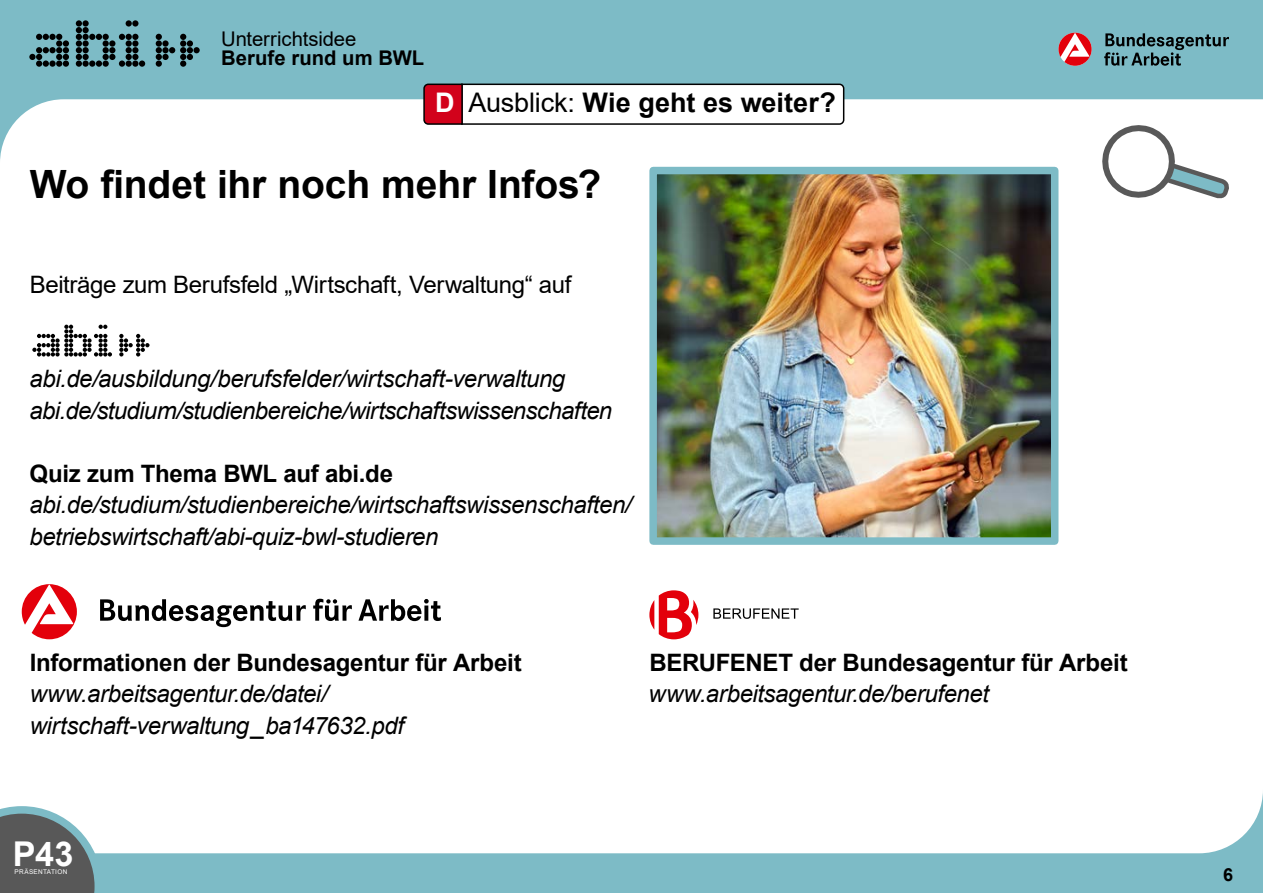
<style>
.page{position:relative;width:1263px;height:893px;background:#7dbbc6}
.page>*{position:absolute;margin:0;border:0;box-sizing:border-box;transform-origin:0 0}
.t1{font:700 39px "Arial";letter-spacing:-.005em;color:#000}
.t2{font:700 34.2px "Arial";color:#fff}
.H1_u-idee{font:700 27px "Arial";color:#000}
.p_OE{font:italic 24px/31.5px "Arial";letter-spacing:-.02em;color:#000}
.t3{font:700 24px "Arial";letter-spacing:-.01em;color:#000}
.p_OE-2{font:24px "Arial";letter-spacing:-.015em;color:#000}
.t4{font:20.25px "Arial";letter-spacing:-.005em;color:#000}
.t5{font:700 20.25px "Arial";letter-spacing:.005em;color:#000}
.t6{font:700 18px "Arial";color:#000}
.t7{font:6.45px "Arial";letter-spacing:.05em;color:#fff}
.s1{color:#fff}
.s2{font-weight:400}
</style>
<div class="page">
<div style="left:0;top:99px;width:1263px;height:754px;background:#fff"></div>
<svg style="left:1104px;top:33px;width:125px;height:33px"></svg>
<svg style="left:1058px;top:33px;width:33px;height:33px"></svg>
<svg style="left:29px;top:34px;width:40px;height:33px"></svg>
<svg style="left:76px;top:20px;width:69px;height:47px"></svg>
<svg style="left:156px;top:34px;width:44px;height:33px"></svg>
<svg style="left:0;top:806px;width:102px;height:87px;background:#757d7f"></svg>
<svg style="left:1102px;top:125px;width:127px;height:73px;background:#d6dadb"></svg>
<svg style="left:423px;top:83px;width:422px;height:43px;background:#e5d6d8"></svg>
<svg style="left:32px;top:325px;width:80px;height:32px;background:#a9a9a9"></svg>
<svg style="left:119px;top:334px;width:31px;height:23px"></svg>
<svg style="left:100px;top:599px;width:206px;height:28px;background:#acacac"></svg>
<svg style="left:313px;top:599px;width:39px;height:22px"></svg>
<svg style="left:358px;top:599px;width:83px;height:22px;background:#959595"></svg>
<svg style="left:22px;top:584px;width:55px;height:55px;background:#f18489"></svg>
<svg style="left:649px;top:590px;width:49px;height:49px;background:#f07b81"></svg>
<svg style="left:713px;top:608px;width:86px;height:11px"></svg>
<img style="left:658px;top:176px;width:391px;height:360px">
<div style="left:649px;top:167px;width:409px;height:378px;border:8px solid #7dbbc6"></div>
<p class="t4" style="left:221px;top:25px;width:137px">Unterrichtsidee</p>
<p class="t5" style="left:221px;top:44px;width:205px">Berufe rund um BWL</p>
<h1 class="H1_u-idee" style="left:435px;top:84px;width:402px"><span class="s1">D</span> <span class="s2">Ausblick:</span> Wie geht es weiter?</h1>
<h2 class="t1" style="left:30px;top:157px;width:573px">Wo findet ihr noch mehr Infos?</h2>
<p class="p_OE-2" style="left:30px;top:268px;width:543px">Beiträge zum Berufsfeld „Wirtschaft, Verwaltung“ auf</p>
<p class="p_OE" style="left:30px;top:363px;width:537px">abi.de/ausbildung/berufsfelder/wirtschaft-verwaltung</p>
<p class="p_OE" style="left:30px;top:395px;width:584px">abi.de/studium/studienbereiche/wirtschaftswissenschaften</p>
<h3 class="t3" style="left:30px;top:456px;width:365px">Quiz zum Thema BWL auf abi.de</h3>
<p class="p_OE" style="left:30px;top:489px;width:604px">abi.de/studium/studienbereiche/wirtschaftswissenschaften/ betriebswirtschaft/abi-quiz-bwl-studieren</p>
<h3 class="t3" style="left:30px;top:645px;width:493px">Informationen der Bundesagentur für Arbeit</h3>
<p class="p_OE" style="left:30px;top:678px;width:376px">www.arbeitsagentur.de/datei/ wirtschaft-verwaltung_ba147632.pdf</p>
<h3 class="t3" style="left:649px;top:645px;width:480px">BERUFENET der Bundesagentur für Arbeit</h3>
<p class="p_OE" style="left:648px;top:678px;width:342px">www.arbeitsagentur.de/berufenet</p>
<h2 class="t2" style="left:13px;top:830px;width:62px">P43</h2>
<p class="t7" style="left:15px;top:867px;width:54px">PRÄSENTATION</p>
<p class="t6" style="left:1223px;top:861px;width:12px">6</p>
</div>
